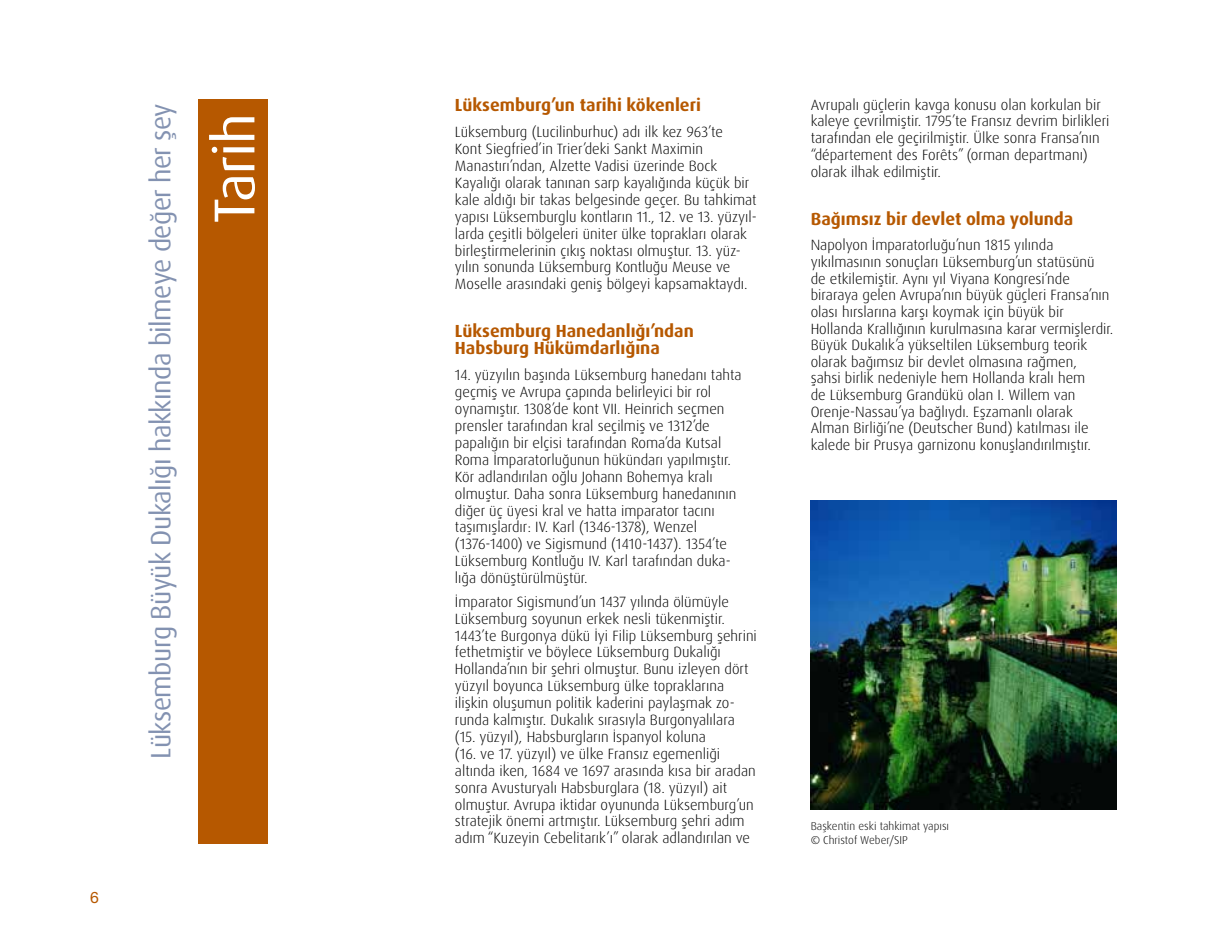
<style>
.page{position:relative;width:1216px;height:943px;background:#fff}
.page>*{position:absolute;margin:0;border:0;box-sizing:border-box;transform-origin:0 0}
.chapitre{font:57.75px "Dax Pro";letter-spacing:-.02em;color:#fff}
.t1{font:28px "Dax Pro";letter-spacing:-.02em;color:#8392b1;scale:.96 1}
.Titre_bold_Couleur{font:700 17.5px/17.5px "Dax Pro";color:#b65800}
.t2{font:15.75px "Helvetica Neue";color:#b65800}
.txt_courant{font:300 14.88px/16.8px "Dax Pro";color:#000}
.txt_courant-2{font:300 11.38px "Dax Pro";color:#000}
</style>
<div class="page">
<div style="left:198px;top:99px;width:70px;height:744px;background:#b65800"></div>
<img style="left:810px;top:500px;width:306px;height:309px">
<p class="t1" style="left:143px;top:758px;width:683px;rotate:-90deg">Lüksemburg Büyük Dukalığı hakkında bilmeye değer her şey</p>
<p class="chapitre" style="left:197px;top:223px;width:112px;rotate:-90deg">Tarih</p>
<p class="t2" style="left:90px;top:888px;width:10px">6</p>
<p class="Titre_bold_Couleur" style="left:455px;top:97px;width:247px">Lüksemburg’un tarihi kökenleri</p>
<p class="txt_courant" style="left:455px;top:124px;width:303px">Lüksemburg (Lucilinburhuc) adı ilk kez 963’te<br>Kont Siegfried’in Trier’deki Sankt Maximin Manastırı’ndan, Alzette Vadisi üzerinde Bock Kayalığı olarak tanınan sarp kayalığında küçük bir kale aldığı bir takas belgesinde geçer. Bu tahkimat yapısı Lüksemburglu kontların 11., 12. ve 13. yüzyıl&shy;larda çeşitli bölgeleri üniter ülke toprakları olarak birleştirmelerinin çıkış noktası olmuştur. 13. yüz&shy;yılın sonunda Lüksemburg Kontluğu Meuse ve Moselle arasındaki geniş bölgeyi kapsamaktaydı.</p>
<p class="Titre_bold_Couleur" style="left:455px;top:322px;width:240px">Lüksemburg Hanedanlığı’ndan<br>Habsburg Hükümdarlığına</p>
<p class="txt_courant" style="left:455px;top:367px;width:288px">14. yüzyılın başında Lüksemburg hanedanı tahta geçmiş ve Avrupa çapında belirleyici bir rol oynamıştır. 1308’de kont VII. Heinrich seçmen prensler tarafından kral seçilmiş ve 1312’de papalığın bir elçisi tarafından Roma’da Kutsal Roma İmparatorluğunun hükündarı yapılmıştır.<br>Kör adlandırılan oğlu Johann Bohemya kralı olmuştur. Daha sonra Lüksemburg hanedanının diğer üç üyesi kral ve hatta imparator tacını taşımışlardır: IV. Karl (1346-1378), Wenzel (1376-1400) ve Sigismund (1410-1437). 1354’te Lüksemburg Kontluğu IV. Karl tarafından duka&shy;lığa dönüştürülmüştür.</p>
<p class="txt_courant" style="left:455px;top:593px;width:303px">İmparator Sigismund’un 1437 yılında ölümüyle Lüksemburg soyunun erkek nesli tükenmiştir.<br>1443’te Burgonya dükü İyi Filip Lüksemburg şehrini fethetmiştir ve böylece Lüksemburg Dukalığı Hollanda’nın bir şehri olmuştur. Bunu izleyen dört yüzyıl boyunca Lüksemburg ülke topraklarına ilişkin oluşumun politik kaderini paylaşmak zo&shy;runda kalmıştır. Dukalık sırasıyla Burgonyalılara (15. yüzyıl), Habsburgların İspanyol koluna<br>(16. ve 17. yüzyıl) ve ülke Fransız egemenliği altında iken, 1684 ve 1697 arasında kısa bir aradan sonra Avusturyalı Habsburglara (18. yüzyıl) ait olmuştur. Avrupa iktidar oyununda Lüksemburg’un stratejik önemi artmıştır. Lüksemburg şehri adım adım “Kuzeyin Cebelitarık’ı” olarak adlandırılan ve</p>
<p class="txt_courant" style="left:810px;top:96px;width:300px">Avrupalı güçlerin kavga konusu olan korkulan bir kaleye çevrilmiştir. 1795’te Fransız devrim birlikleri tarafından ele geçirilmiştir. Ülke sonra Fransa’nın “département des Forêts” (orman departmanı) olarak ilhak edilmiştir.</p>
<p class="Titre_bold_Couleur" style="left:810px;top:210px;width:264px">Bağımsız bir devlet olma yolunda</p>
<p class="txt_courant" style="left:810px;top:237px;width:304px">Napolyon İmparatorluğu’nun 1815 yılında yıkılmasının sonuçları Lüksemburg’un statüsünü<br>de etkilemiştir. Aynı yıl Viyana Kongresi’nde biraraya gelen Avrupa’nın büyük güçleri Fransa’nın olası hırslarına karşı koymak için büyük bir Hollanda Krallığının kurulmasına karar vermişlerdir.<br>Büyük Dukalık’a yükseltilen Lüksemburg teorik olarak bağımsız bir devlet olmasına rağmen,<br>şahsi birlik nedeniyle hem Hollanda kralı hem<br>de Lüksemburg Grandükü olan I. Willem van Orenje-Nassau’ya bağlıydı. Eşzamanlı olarak Alman Birliği’ne (Deutscher Bund) katılması ile kalede bir Prusya garnizonu konuşlandırılmıştır.</p>
<p class="txt_courant-2" style="left:810px;top:818px;width:140px">Başkentin eski tahkimat yapısı</p>
<p class="txt_courant-2" style="left:810px;top:832px;width:99px">© Christof Weber/SIP</p>
</div>
